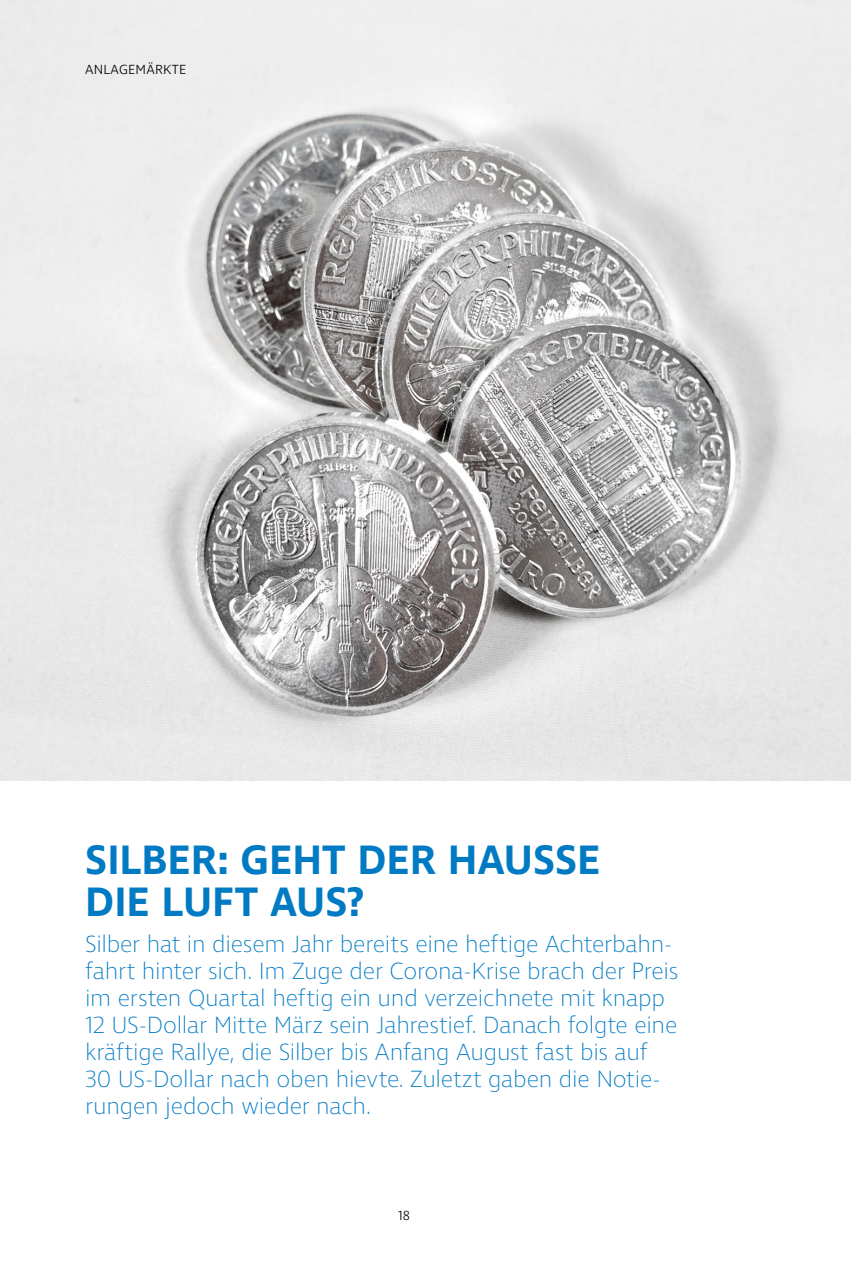
<style>
.page{position:relative;width:851px;height:1263px;background:#fff}
.page>*{position:absolute;margin:0;border:0;box-sizing:border-box;transform-origin:0 0}
.t1{font:600 42px/42px "Ingra";letter-spacing:.005em;color:#007ac3}
.t2{font:200 24px/27px "Ingra";letter-spacing:-.01em;color:#007ac3}
.t3{font:300 13.5px "Ingra";letter-spacing:.02em;color:#000}
</style>
<div class="page">
<img style="left:0;top:0;width:850px;height:780px">
<p class="t3" style="left:85px;top:61px;width:103px">ANLAGEMÄRKTE</p>
<h1 class="t1" style="left:85px;top:841px;width:516px">SILBER: GEHT DER HAUSSE<br>DIE LUFT AUS?</h1>
<p class="t2" style="left:85px;top:931px;width:594px">Silber hat in diesem Jahr bereits eine heftige Achterbahn&shy;fahrt hinter sich. Im Zuge der Corona-Krise brach der Preis im ersten Quartal heftig ein und verzeichnete mit knapp 12 US-Dollar Mitte März sein Jahrestief. Danach folgte eine kräftige Rallye, die Silber bis Anfang August fast bis auf 30 US-Dollar nach oben hievte. Zuletzt gaben die Notie&shy;rungen jedoch wieder nach.</p>
<p class="t3" style="left:398px;top:1207px;width:13px">18</p>
</div>
